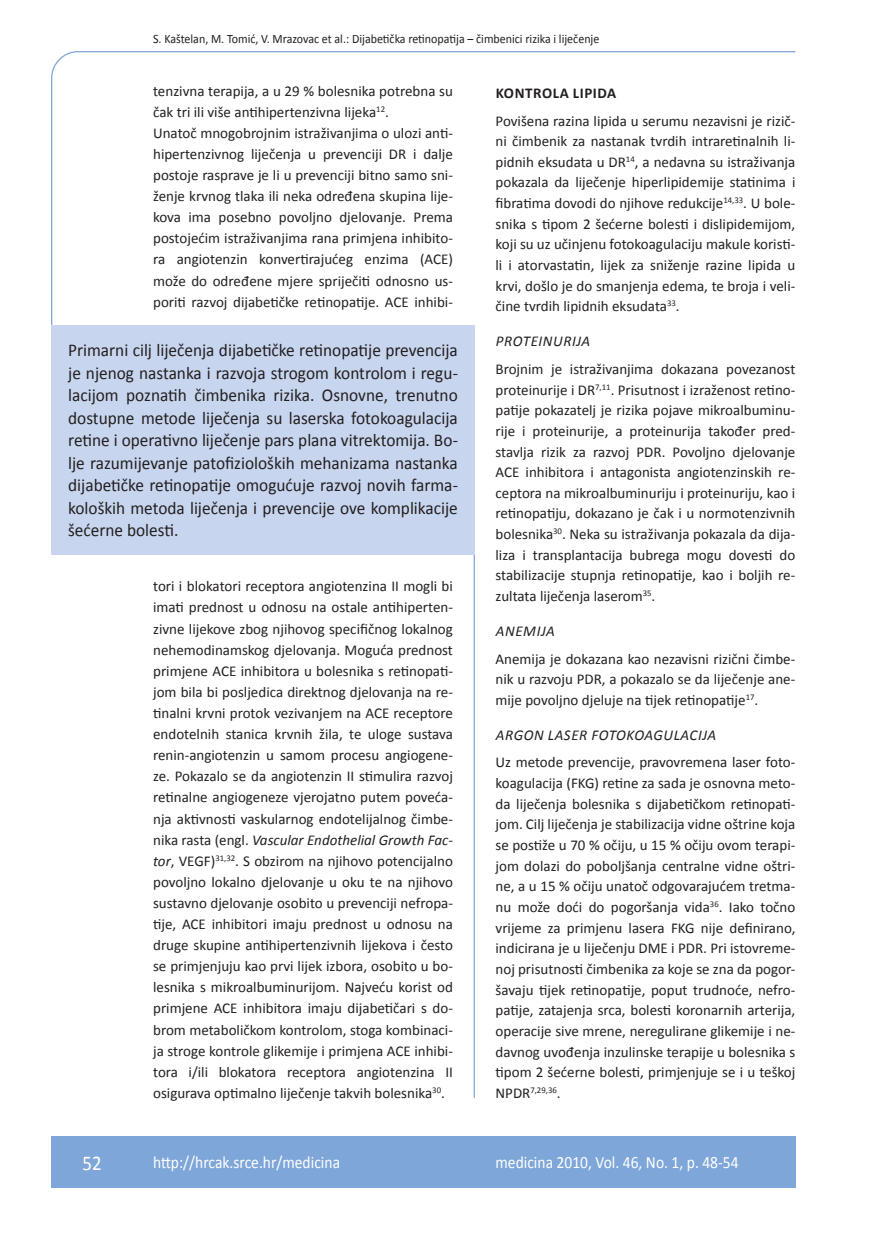
<style>
.page{position:relative;width:872px;height:1234px;background:#fff}
.page>*{position:absolute;margin:0;border:0;box-sizing:border-box;transform-origin:0 0}
.t1{font:21px "Calibri";color:#fff;scale:.9 1}
.anterfile{font:18px/22.5px "Calibri";color:#231f20;text-align:justify;scale:.96 1}
.t2{font:17.25px "Calibri";color:#fff;scale:.9 1}
.osnovni_tekst{font:15px/20.7px "Calibri";color:#231f20;text-align:justify}
.podpodnaslov{font:italic 15px "Calibri";letter-spacing:.04em;color:#231f20}
.podnaslov{font:700 15px "Calibri";color:#231f20}
.glava{font:12.75px "Calibri";color:#231f20;scale:.94 1}
.osnovni_tekst-2{font:8.7px "Calibri";color:#231f20}
.s1{font-style:italic}
.s2{font-size:15px}
</style>
<div class="page">
<svg style="left:51px;top:51px;width:745px;height:274px"></svg>
<hr style="left:473px;top:325px;width:2px;height:772px;background:#7ea6d8">
<div style="left:51px;top:1135px;width:744px;height:51px;background:#7ea6d8"></div>
<div style="left:51px;top:325px;width:424px;height:230px;background:#c7d5ee"></div>
<p class="glava" style="left:153px;top:30px;width:476px">S. Kaštelan, M. Tomić, V. Mrazovac et al.: Dijabetička retinopatija – čimbenici rizika i liječenje</p>
<p class="osnovni_tekst" style="left:153px;top:80px;width:301px">tenzivna terapija, a u 29 % bolesnika potrebna su čak tri ili više antihipertenzivna lijeka<sup>12</sup>.</p>
<p class="osnovni_tekst" style="left:153px;top:122px;width:301px">Unatoč mnogobrojnim istraživanjima o ulozi anti&shy;hipertenzivnog liječenja u prevenciji DR i dalje postoje rasprave je li u prevenciji bitno samo sni&shy;ženje krvnog tlaka ili neka određena skupina lije&shy;kova ima posebno povoljno djelovanje. Prema postojećim istraživanjima rana primjena inhibito&shy;ra angiotenzin konvertirajućeg enzima (ACE) može do određene mjere spriječiti odnosno us&shy;poriti razvoj dijabetičke retinopatije. ACE inhibi-</p>
<p class="anterfile" style="left:68px;top:338px;width:407px">Primarni cilj liječenja dijabetičke retinopatije prevencija je njenog nastanka i razvoja strogom kontrolom i regu&shy;lacijom poznatih čimbenika rizika. Osnovne, trenutno dostupne metode liječenja su laserska fotokoagulacija retine i operativno liječenje pars plana vitrektomija. Bo&shy;lje razumijevanje patofizioloških mehanizama nastanka dijabetičke retinopatije omogućuje razvoj novih farma&shy;koloških metoda liječenja i prevencije ove komplikacije šećerne bolesti.</p>
<p class="osnovni_tekst" style="left:153px;top:575px;width:301px;line-height:21.1px">tori i blokatori receptora angiotenzina II mogli bi imati prednost u odnosu na ostale antihiperten&shy;zivne lijekove zbog njihovog specifičnog lokalnog nehemodinamskog djelovanja. Moguća prednost primjene ACE inhibitora u bolesnika s retinopati&shy;jom bila bi posljedica direktnog djelovanja na re&shy;tinalni krvni protok vezivanjem na ACE receptore endotelnih stanica krvnih žila, te uloge sustava renin-angiotenzin u samom procesu angiogene&shy;ze. Pokazalo se da angiotenzin II stimulira razvoj retinalne angiogeneze vjerojatno putem poveća&shy;nja aktivnosti vaskularnog endotelijalnog čimbe&shy;nika rasta (engl. <span class="s1">VASCULAR ENDOTHELIAL GROWTH FAC-TOR</span>, VEGF)<sup>31,32</sup>. S obzirom na njihovo potencijalno povoljno lokalno djelovanje u oku te na njihovo sustavno djelovanje osobito u prevenciji nefropa&shy;tije, ACE inhibitori imaju prednost u odnosu na druge skupine antihipertenzivnih lijekova i često se primjenjuju kao prvi lijek izbora, osobito u bo&shy;lesnika s mikroalbuminurijom. Najveću korist od primjene ACE inhibitora imaju dijabetičari s do&shy;brom metaboličkom kontrolom, stoga kombinaci&shy;ja stroge kontrole glikemije i primjena ACE inhibi&shy;tora i/ili blokatora receptora angiotenzina II osigurava optimalno liječenje takvih bolesnika<sup>30</sup>.</p>
<p class="podnaslov" style="left:496px;top:84px;width:19px">KONTROLA</p>
<p class="podnaslov" style="left:573px;top:84px;width:9px">LIPIDA</p>
<p class="osnovni_tekst" style="left:495px;top:109px;width:301px">Povišena razina lipida u serumu nezavisni je rizič&shy;ni čimbenik za nastanak tvrdih intraretinalnih li&shy;pidnih eksudata u DR<sup>14</sup>, a nedavna su istraživanja pokazala da liječenje hiperlipidemije statinima i fibratima dovodi do njihove redukcije<sup>14,33</sup>. U bole&shy;snika s tipom 2 šećerne bolesti i dislipidemijom, koji su uz učinjenu fotokoagulaciju makule koristi&shy;li i atorvastatin, lijek za sniženje razine lipida u krvi, došlo je do smanjenja edema, te broja i veli&shy;čine tvrdih lipidnih eksudata<sup>33</sup>.</p>
<p class="podpodnaslov" style="left:496px;top:332px;width:96px">PROTEINURIJA</p>
<p class="osnovni_tekst" style="left:495px;top:358px;width:301px">Brojnim je istraživanjima dokazana povezanost proteinurije i DR<sup>7,11</sup>. Prisutnost i izraženost retino&shy;patije pokazatelj je rizika pojave mikroalbuminu&shy;rije i proteinurije, a proteinurija također pred&shy;stavlja rizik za razvoj PDR. Povoljno djelovanje ACE inhibitora i antagonista angiotenzinskih re&shy;ceptora na mikroalbuminuriju i proteinuriju, kao i retinopatiju, dokazano je čak i u normotenzivnih bolesnika<sup>30</sup>. Neka su istraživanja pokazala da dija&shy;liza i transplantacija bubrega mogu dovesti do stabilizacije stupnja retinopatije, kao i boljih re&shy;zultata liječenja laserom<sup>35</sup>.</p>
<p class="podpodnaslov" style="left:496px;top:621px;width:60px">ANEMIJA</p>
<p class="osnovni_tekst" style="left:495px;top:647px;width:301px">Anemija je dokazana kao nezavisni rizični čimbe&shy;nik u razvoju PDR, a pokazalo se da liječenje ane&shy;mije povoljno djeluje na tijek retinopatije<sup>17</sup>.</p>
<p class="podpodnaslov" style="left:496px;top:725px;width:77px">ARGON LASER</p>
<p class="podpodnaslov" style="left:591px;top:725px;width:126px">FOTOKOAGULACIJA</p>
<p class="osnovni_tekst" style="left:495px;top:751px;width:301px">Uz metode prevencije, pravovremena laser foto&shy;koagulacija (FKG) retine za sada je osnovna meto&shy;da liječenja bolesnika s dijabetičkom retinopati&shy;jom. Cilj liječenja je stabilizacija vidne oštrine koja se postiže u 70 % očiju, u 15 % očiju ovom terapi&shy;jom dolazi do poboljšanja centralne vidne oštri&shy;ne, a u 15 % očiju unatoč odgovarajućem tretma&shy;nu može doći do pogoršanja vida<sup>36</sup>. Iako točno vrijeme za primjenu lasera FKG nije definirano, indicirana je u liječenju DME i PDR. Pri istovreme&shy;noj prisutnosti čimbenika za koje se zna da pogor&shy;šavaju tijek retinopatije, poput trudnoće, nefro&shy;patije, zatajenja srca, bolesti koronarnih arterija, operacije sive mrene, neregulirane glikemije i ne&shy;davnog uvođenja inzulinske terapije u bolesnika s tipom 2 šećerne bolesti, primjenjuje se i u teškoj</p>
<p class="osnovni_tekst-2" style="left:495px;top:1084px;width:67px"><span class="s2">NPDR</span>7,29,36<span class="s2">.</span></p>
<p class="t1" style="left:82px;top:1149px;width:23px">52</p>
<p class="t2" style="left:153px;top:1150px;width:209px">http://hrcak.srce.hr/medicina</p>
<p class="t2" style="left:495px;top:1151px;width:272px">medicina 2010, Vol. 46, No. 1, p. 48-54</p>
</div>
